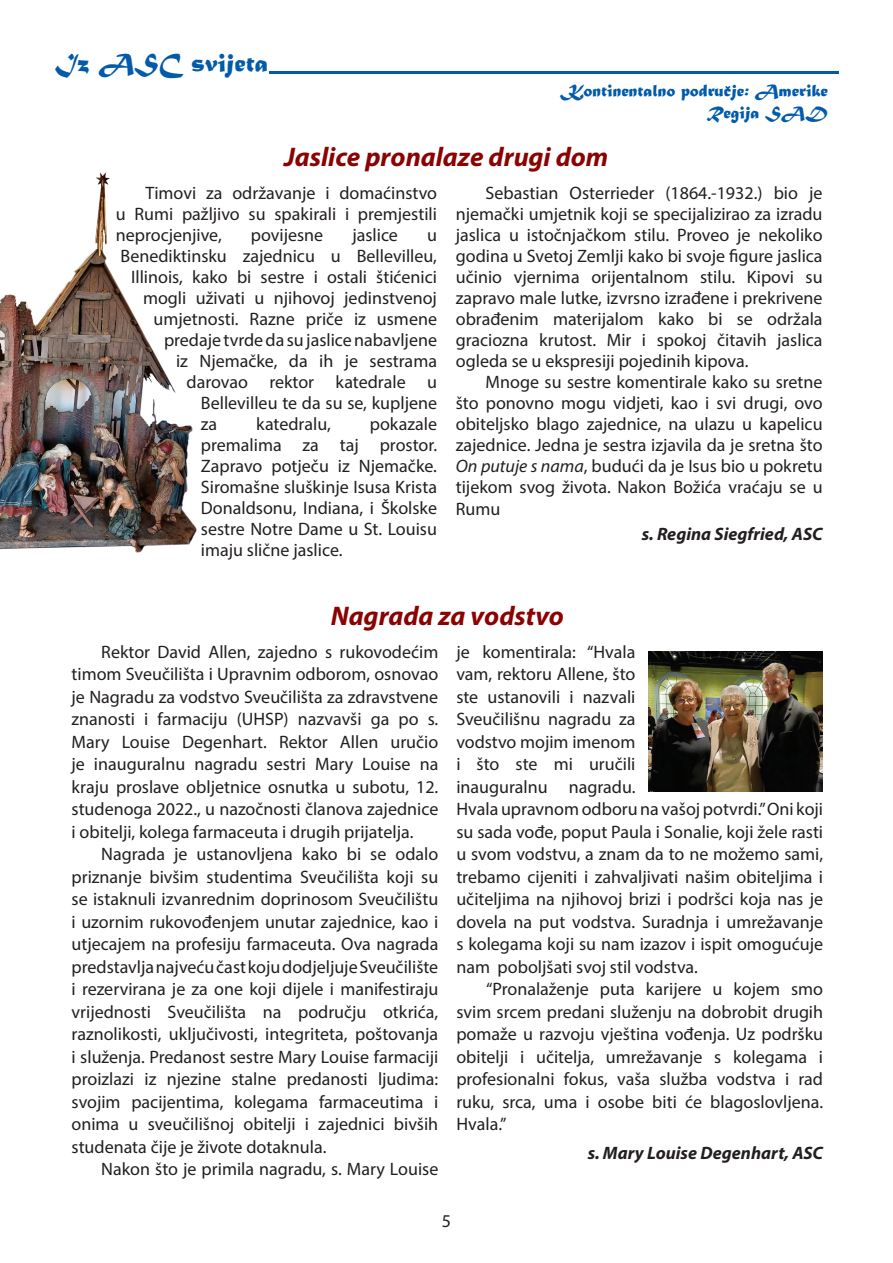
<style>
.page{position:relative;width:893px;height:1263px;background:#fff}
.page>*{position:absolute;margin:0;border:0;box-sizing:border-box;transform-origin:0 0}
.t1{font:italic 700 27px "Myriad Pro";color:#8b0202}
.t2{font:27px "Matura MT Script Capitals";color:#015aaa}
.t3{font:18px/22.5px "Myriad Pro";color:#231f20;text-align:justify}
.t4{font:italic 700 18px "Myriad Pro";color:#231f20}
.t5{font:18px/21.6px "Matura MT Script Capitals";color:#015aaa;text-align:right}
.s1{font-style:italic}
</style>
<div class="page">
<img style="left:648px;top:652px;width:174px;height:139px">
<img style="left:0;top:172px;width:197px;height:381px">
<svg style="left:269px;top:71px;width:570px;height:2px"></svg>
<svg style="left:725px;top:86px;width:6px;height:4px"></svg>
<h1 class="t2" style="left:55px;top:46px;width:215px">Iz ASC svijeta</h1>
<p class="t5" style="left:563px;top:82px;width:267px">Kontinentalno podrucje: Amerike<br>Regija SAD</p>
<h1 class="t1" style="left:284px;top:139px;width:326px">Jaslice pronalaze drugi dom</h1>
<p class="t3" style="left:116px;top:182px;width:323px;line-height:21px;text-indent:30px">Timovi za održavanje i domaćinstvo u Rumi pažljivo su spakirali i premjestili neprocjenjive,</p>
<p class="t3" style="left:251px;top:224px;width:74px">povijesne</p>
<p class="t3" style="left:352px;top:224px;width:47px">jaslice</p>
<p class="t3" style="left:427px;top:224px;width:11px">u</p>
<p class="t3" style="left:121px;top:245px;width:318px">Benediktinsku zajednicu u Bellevilleu,</p>
<p class="t3" style="left:131px;top:266px;width:308px">Illinois, kako bi sestre i ostali štićenici</p>
<p class="t3" style="left:143px;top:287px;width:295px">mogli uživati u njihovoj jedinstvenoj</p>
<p class="t3" style="left:154px;top:308px;width:285px">umjetnosti. Razne priče iz usmene</p>
<p class="t3" style="left:164px;top:329px;width:275px">predaje tvrde da su jaslice nabavljene</p>
<p class="t3" style="left:176px;top:350px;width:262px">iz Njemačke, da ih je sestrama</p>
<p class="t3" style="left:187px;top:371px;width:252px">darovao rektor katedrale u</p>
<p class="t3" style="left:201px;top:392px;width:238px">Bellevilleu te da su se, kupljene</p>
<p class="t3" style="left:201px;top:413px;width:18px">za</p>
<p class="t3" style="left:256px;top:413px;width:76px">katedralu,</p>
<p class="t3" style="left:201px;top:413px;width:238px;line-height:21px;text-indent:169px">pokazale premalima za taj prostor.<br>Zapravo potječu iz Njemačke.<br>Siromašne sluškinje Isusa Krista Donaldsonu, Indiana, i Školske sestre Notre Dame u St. Louisu imaju slične jaslice.</p>
<p class="t3" style="left:456px;top:182px;width:368px;line-height:21px;text-indent:30px">Sebastian Osterrieder (1864.-1932.) bio je njemački umjetnik koji se specijalizirao za izradu jaslica u istočnjačkom stilu. Proveo je nekoliko godina u Svetoj Zemlji kako bi svoje figure jaslica učinio vjernima orijentalnom stilu. Kipovi su zapravo male lutke, izvrsno izrađene i prekrivene obrađenim materijalom kako bi se održala graciozna krutost. Mir i spokoj čitavih jaslica ogleda se u ekspresiji pojedinih kipova.</p>
<p class="t3" style="left:456px;top:371px;width:368px;line-height:21.1px;text-indent:30px">Mnoge su sestre komentirale kako su sretne što ponovno mogu vidjeti, kao i svi drugi, ovo obiteljsko blago zajednice, na ulazu u kapelicu zajednice. Jedna je sestra izjavila da je sretna što <span class="s1">On putuje s nama</span>, budući da je Isus bio u pokretu tijekom svog života. Nakon Božića vraćaju se u Rumu</p>
<p class="t4" style="left:642px;top:522px;width:182px">s. Regina Siegfried, ASC</p>
<h1 class="t1" style="left:331px;top:599px;width:235px">Nagrada za vodstvo</h1>
<p class="t3" style="left:72px;top:640px;width:368px;text-indent:30px">Rektor David Allen, zajedno s rukovodećim timom Sveučilišta i Upravnim odborom, osnovao je Nagradu za vodstvo Sveučilišta za zdravstvene znanosti i farmaciju (UHSP) nazvavši ga po s.<br>Mary Louise Degenhart. Rektor Allen uručio je inauguralnu nagradu sestri Mary Louise na kraju proslave obljetnice osnutka u subotu, 12. studenoga 2022., u nazočnosti članova zajednice i obitelji, kolega farmaceuta i drugih prijatelja.</p>
<p class="t3" style="left:72px;top:843px;width:368px;text-indent:30px">Nagrada je ustanovljena kako bi se odalo priznanje bivšim studentima Sveučilišta koji su se istaknuli izvanrednim doprinosom Sveučilištu i uzornim rukovođenjem unutar zajednice, kao i utjecajem na profesiju farmaceuta. Ova nagrada predstavlja najveću čast koju dodjeljuje Sveučilište i rezervirana je za one koji dijele i manifestiraju vrijednosti Sveučilišta na području otkrića, raznolikosti, uključivosti, integriteta, poštovanja i služenja. Predanost sestre Mary Louise farmaciji proizlazi iz njezine stalne predanosti ljudima: svojim pacijentima, kolegama farmaceutima i onima u sveučilišnoj obitelji i zajednici bivših studenata čije je živote dotaknula.</p>
<p class="t3" style="left:101px;top:1158px;width:339px">Nakon što je primila nagradu, s. Mary Louise</p>
<p class="t3" style="left:456px;top:640px;width:368px;text-align:left">je komentirala: “Hvala<br>vam, rektoru Allene, što<br>ste ustanovili i nazvali<br>Sveučilišnu nagradu za<br>vodstvo mojim imenom<br>i što ste mi uručili<br>inauguralnu nagradu.<br>Hvala upravnom odboru na vašoj potvrdi.” Oni koji su sada vođe, poput Paula i Sonalie, koji žele rasti u svom vodstvu, a znam da to ne možemo sami, trebamo cijeniti i zahvaljivati našim obiteljima i učiteljima na njihovoj brizi i podršci koja nas je dovela na put vodstva. Suradnja i umrežavanje s kolegama koji su nam izazov i ispit omogućuje nam poboljšati svoj stil vodstva.</p>
<p class="t3" style="left:456px;top:978px;width:368px;text-indent:30px">“Pronalaženje puta karijere u kojem smo svim srcem predani služenju na dobrobit drugih pomaže u razvoju vještina vođenja. Uz podršku obitelji i učitelja, umrežavanje s kolegama i profesionalni fokus, vaša služba vodstva i rad ruku, srca, uma i osobe biti će blagoslovljena.<br>Hvala.”</p>
<p class="t4" style="left:588px;top:1141px;width:237px">s. Mary Louise Degenhart, ASC</p>
<p class="t3" style="left:442px;top:1209px;width:11px">5</p>
</div>
